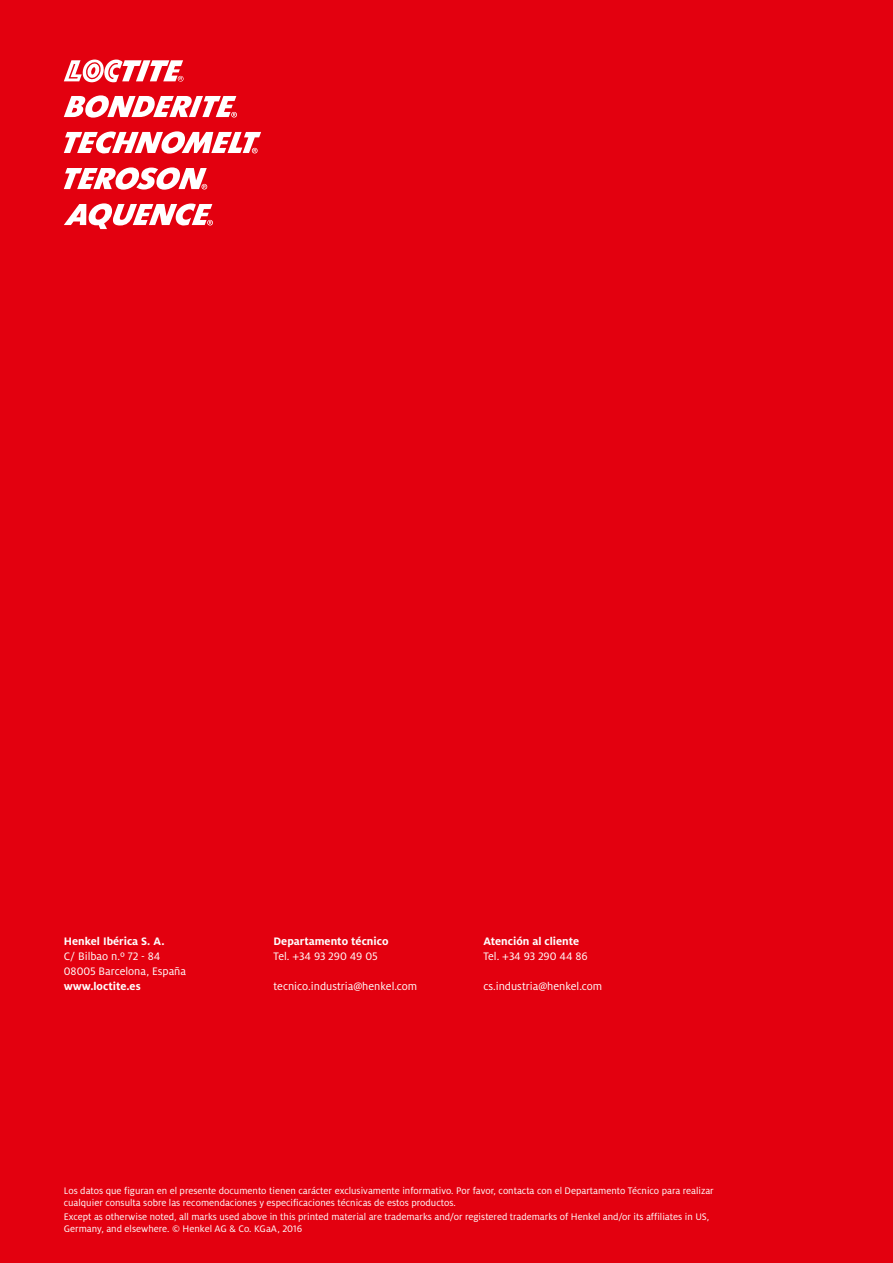
<style>
.page{position:relative;width:893px;height:1263px;background:#e3000f}
.page>*{position:absolute;margin:0;border:0;box-sizing:border-box;transform-origin:0 0}
.t1{font:12px/15px "Henkel Milo";color:#fff}
.t2{font:700 12px "Henkel Milo";color:#fff}
.t3{font:10.5px/12px "Henkel Milo";color:#fff}
</style>
<div class="page">
<svg style="left:64px;top:60px;width:120px;height:22px"></svg>
<svg style="left:64px;top:95px;width:173px;height:23px"></svg>
<svg style="left:64px;top:131px;width:197px;height:23px"></svg>
<svg style="left:64px;top:167px;width:143px;height:23px"></svg>
<svg style="left:64px;top:203px;width:149px;height:26px"></svg>
<p class="t2" style="left:64px;top:934px;width:102px">Henkel Ibérica S. A.</p>
<p class="t1" style="left:64px;top:949px;width:124px">C/ Bilbao n.º 72 - 84<br>08005 Barcelona, España</p>
<p class="t2" style="left:64px;top:979px;width:78px">www.loctite.es</p>
<p class="t2" style="left:274px;top:934px;width:116px">Departamento técnico</p>
<p class="t1" style="left:274px;top:949px;width:106px">Tel. +34 93 290 49 05</p>
<p class="t1" style="left:274px;top:979px;width:145px">tecnico.industria@henkel.com</p>
<p class="t2" style="left:483px;top:934px;width:98px">Atención al cliente</p>
<p class="t1" style="left:483px;top:949px;width:106px">Tel. +34 93 290 44 86</p>
<p class="t1" style="left:483px;top:979px;width:120px">cs.industria@henkel.com</p>
<p class="t3" style="left:64px;top:1184px;width:651px">Los datos que figuran en el presente documento tienen carácter exclusivamente informativo. Por favor, contacta con el Departamento Técnico para realizar cualquier consulta sobre las recomendaciones y especificaciones técnicas de estos productos.</p>
<p class="t3" style="left:64px;top:1211px;width:647px">Except as otherwise noted, all marks used above in this printed material are trademarks and/or registered trademarks of Henkel and/or its affiliates in US,<br>Germany, and elsewhere. © Henkel AG &amp; Co. KGaA, 2016</p>
</div>
